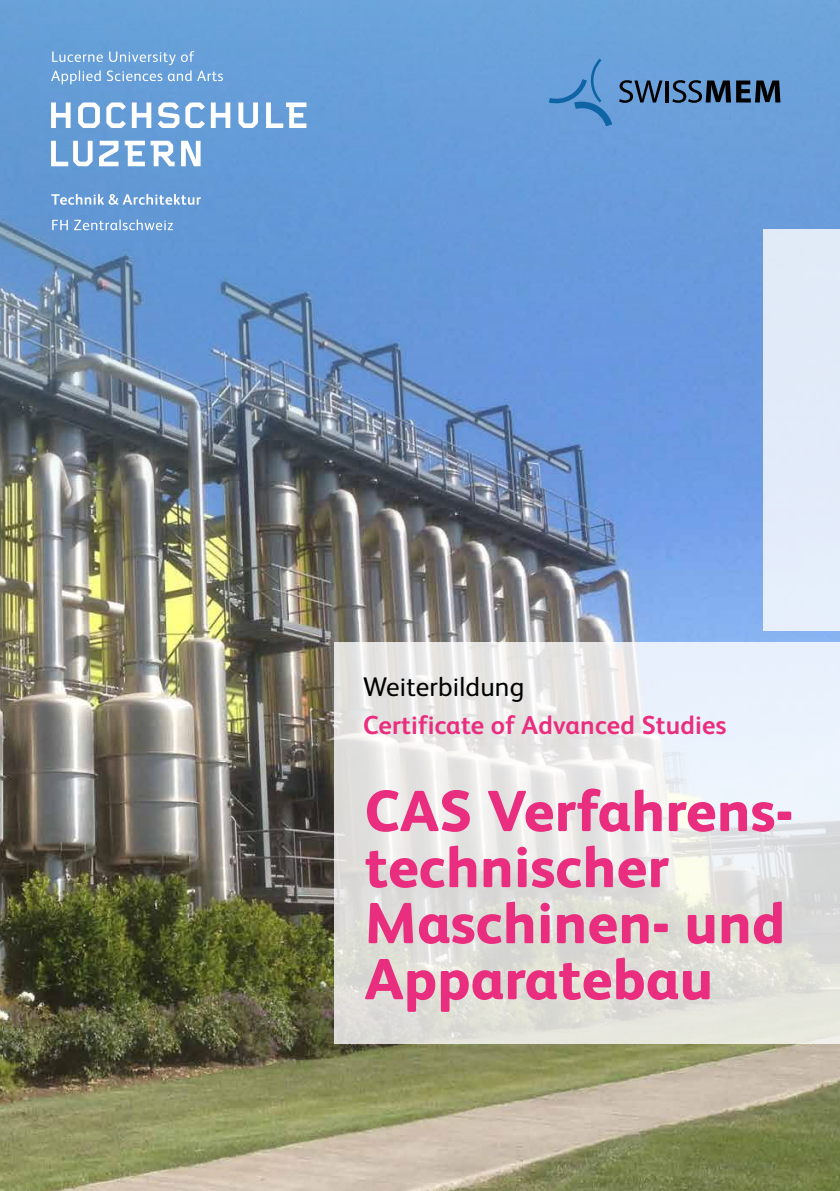
<style>
.page{position:relative;width:840px;height:1191px;background:#fff}
.page>*{position:absolute;margin:0;border:0;box-sizing:border-box;transform-origin:0 0}
.t1{font:800 58px/56px "FS Albert";letter-spacing:.005em;color:#ea2e7f}
.t2{font:27px "FS Albert";letter-spacing:.005em;color:#000}
.t3{font:700 26px "FS Albert";letter-spacing:.005em;color:#ea2e7f}
</style>
<div class="page">
<img style="left:0;top:645px;width:839px;height:546px">
<img style="left:0;top:0;width:839px;height:645px">
<svg style="left:334px;top:643px;width:505px;height:401px;background:#e5e6e4"></svg>
<div style="left:763px;top:230px;width:76px;height:401px;background:#e2ebf9"></div>
<svg style="left:51px;top:141px;width:41px;height:25px"></svg>
<svg style="left:181px;top:141px;width:19px;height:25px"></svg>
<svg style="left:99px;top:141px;width:19px;height:25px"></svg>
<svg style="left:125px;top:141px;width:49px;height:25px"></svg>
<svg style="left:51px;top:102px;width:19px;height:26px"></svg>
<svg style="left:78px;top:102px;width:22px;height:26px"></svg>
<svg style="left:106px;top:102px;width:20px;height:26px"></svg>
<svg style="left:132px;top:102px;width:19px;height:26px"></svg>
<svg style="left:185px;top:102px;width:20px;height:26px"></svg>
<svg style="left:211px;top:102px;width:19px;height:26px"></svg>
<svg style="left:238px;top:102px;width:20px;height:26px"></svg>
<svg style="left:157px;top:102px;width:22px;height:26px"></svg>
<svg style="left:266px;top:102px;width:40px;height:26px"></svg>
<svg style="left:51px;top:51px;width:172px;height:33px;background:#7bacdd"></svg>
<svg style="left:51px;top:194px;width:150px;height:11px"></svg>
<svg style="left:52px;top:219px;width:121px;height:11px"></svg>
<svg style="left:548px;top:59px;width:64px;height:67px;background:#5c97d3"></svg>
<svg style="left:618px;top:80px;width:44px;height:23px"></svg>
<hr style="left:665px;top:80px;width:3px;height:22px;background:#000">
<svg style="left:672px;top:80px;width:108px;height:23px;background:#375371"></svg>
<p class="t2" style="left:363px;top:668px;width:162px">Weiterbildung</p>
<p class="t3" style="left:363px;top:707px;width:364px">Certificate of Advanced Studies</p>
<p class="t1" style="left:364px;top:780px;width:429px">CAS Verfahrens&shy;technischer<br>Maschinen- und<br>Apparatebau</p>
</div>
